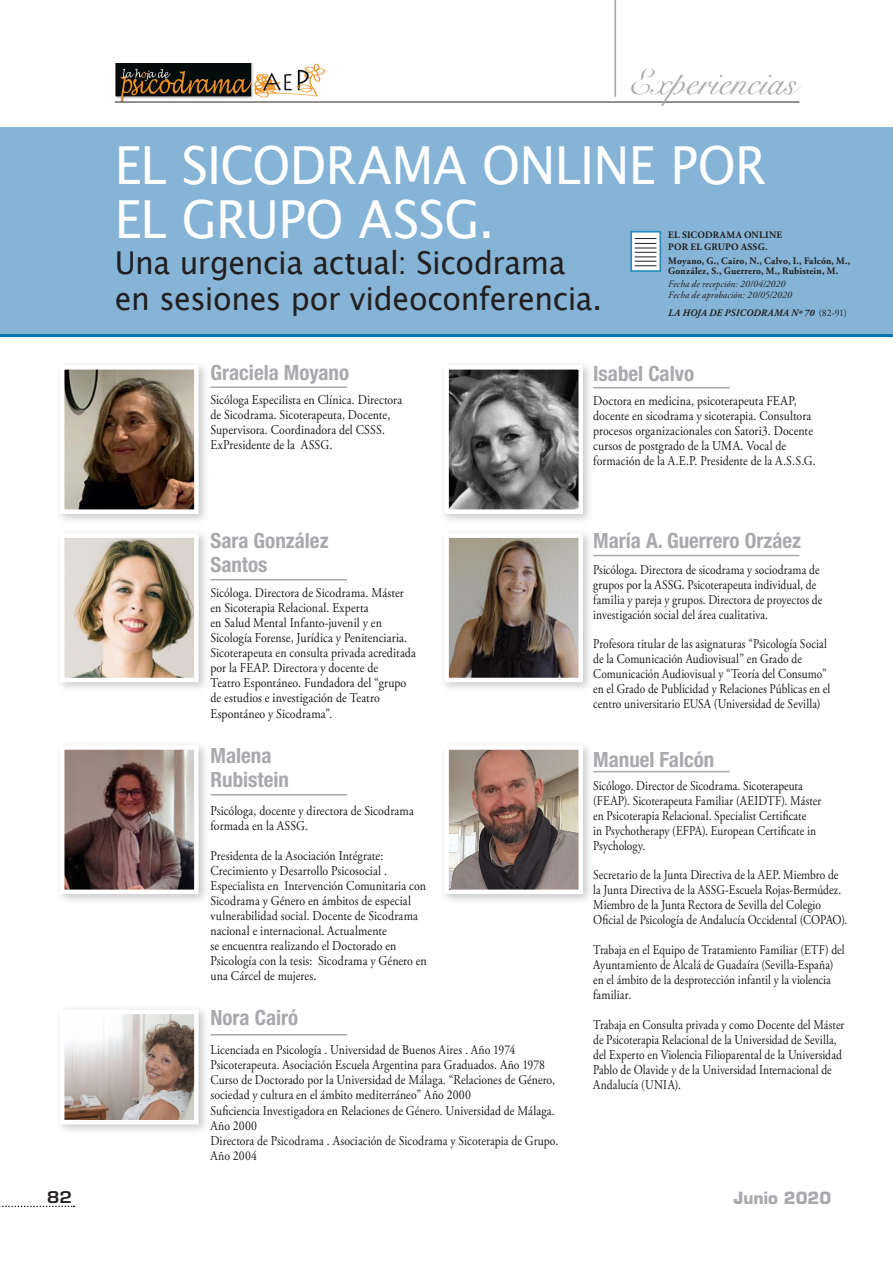
<style>
.page{position:relative;width:893px;height:1263px;background:#fff}
.page>*{position:absolute;margin:0;border:0;box-sizing:border-box;transform-origin:0 0}
.Título{font:52.5px/54px "Lucida Grande";letter-spacing:-.015em;color:#fff;scale:.93 1}
.t1{font:36px "Snell Roundhand";letter-spacing:.005em;color:#a8a9ad}
.Título-2{font:31.5px/36px "Lucida Grande";letter-spacing:-.015em;color:#231f20;scale:.96 1}
.Autor{font:700 condensed 21px/24px "Helvetica Neue LT Std";color:#a8a9ad}
.t2{font:700 16.5px "Eurostile LT Std";color:#a8a9ad}
.t3{font:600 15.75px "Eurostile LT Std";color:#231f20;scale:1.15 1}
.Biblio_general{font:13.5px/15px "Adobe Garamond Pro";letter-spacing:.005em;color:#1a171b;scale:.85 1}
.Biblio_general-2{font:13.5px/15px "Adobe Garamond Pro";letter-spacing:.005em;color:#1a171b;scale:.88 1}
.Biblio_general-3{font:13.5px/15px "Adobe Garamond Pro";letter-spacing:.005em;color:#1a171b;scale:.87 1}
.Negrita_cursiva{font:700 9.9px/12px "Adobe Garamond Pro";letter-spacing:.02em;color:#231f20}
.Negrita_cursiva-2{font:italic 9.9px "Adobe Garamond Pro";letter-spacing:.015em;color:#231f20}
.Negrita_cursiva-3{font:italic 700 9.9px "Adobe Garamond Pro";letter-spacing:.02em;color:#231f20}
.s1{font-weight:400;font-style:normal}
</style>
<div class="page">
<img style="left:115px;top:64px;width:212px;height:38px">
<hr style="left:115px;top:102px;width:684px;height:1px;background:#231f20">
<hr style="left:614px;top:0;width:2px;height:97px;background:#231f20">
<svg style="left:0;top:1205px;width:75px;height:2px"></svg>
<div style="left:0;top:128px;width:893px;height:208px;background:#85b4d6"></div>
<hr style="left:0;top:334px;width:893px;height:3px;background:#0073ab">
<div style="left:55px;top:360px;width:155px;height:165px;background:#231f20;opacity:.25"></div>
<img style="left:65px;top:370px;width:129px;height:139px">
<div style="left:60px;top:365px;width:139px;height:149px;border:4px solid #fff"></div>
<div style="left:439px;top:528px;width:155px;height:165px;background:#231f20;opacity:.25"></div>
<img style="left:449px;top:538px;width:129px;height:139px">
<div style="left:444px;top:533px;width:139px;height:149px;border:4px solid #fff"></div>
<div style="left:439px;top:740px;width:155px;height:165px;background:#231f20;opacity:.25"></div>
<img style="left:449px;top:750px;width:129px;height:139px">
<div style="left:444px;top:745px;width:139px;height:149px;border:4px solid #fff"></div>
<div style="left:55px;top:528px;width:155px;height:165px;background:#231f20;opacity:.25"></div>
<img style="left:65px;top:538px;width:129px;height:139px">
<div style="left:60px;top:533px;width:139px;height:149px;border:4px solid #fff"></div>
<div style="left:55px;top:1004px;width:155px;height:131px;background:#231f20;opacity:.25"></div>
<img style="left:65px;top:1015px;width:129px;height:104px">
<div style="left:60px;top:1010px;width:139px;height:114px;border:4px solid #fff"></div>
<div style="left:439px;top:360px;width:155px;height:165px;background:#231f20;opacity:.25"></div>
<img style="left:449px;top:370px;width:129px;height:139px">
<div style="left:444px;top:365px;width:139px;height:149px;border:4px solid #fff"></div>
<div style="left:55px;top:740px;width:155px;height:165px;background:#231f20;opacity:.25"></div>
<img style="left:65px;top:750px;width:129px;height:139px">
<div style="left:60px;top:745px;width:139px;height:149px;border:4px solid #fff"></div>
<hr style="left:210px;top:386px;width:137px;height:2px;background:#a8a9ad">
<hr style="left:593px;top:555px;width:206px;height:1px;background:#a8a9ad">
<hr style="left:593px;top:771px;width:137px;height:1px;background:#a8a9ad">
<hr style="left:210px;top:579px;width:137px;height:1px;background:#a8a9ad">
<hr style="left:210px;top:1034px;width:137px;height:1px;background:#a8a9ad">
<hr style="left:593px;top:387px;width:137px;height:1px;background:#a8a9ad">
<hr style="left:210px;top:794px;width:137px;height:1px;background:#a8a9ad">
<svg style="left:630px;top:231px;width:31px;height:41px"></svg>
<svg style="left:635px;top:238px;width:21px;height:28px"></svg>
<h2 class="t1" style="left:628px;top:54px;width:170px">Experiencias</h2>
<p class="Título" style="left:115px;top:139px;width:702px">EL SICODRAMA ONLINE POR<br>EL GRUPO ASSG.</p>
<p class="Título-2" style="left:115px;top:245px;width:509px">Una urgencia actual: Sicodrama en sesiones por videoconferencia.</p>
<p class="Negrita_cursiva" style="left:668px;top:229px;width:116px">EL SICODRAMA ONLINE<br>POR EL GRUPO ASSG.</p>
<p class="Negrita_cursiva" style="left:668px;top:256px;width:184px;line-height:9.9px">Moyano, G., Cairo, N., Calvo, I., Falcón, M.,<br>González, S., Guerrero, M., Rubistein, M.</p>
<p class="Negrita_cursiva-2" style="left:668px;top:278px;width:119px">Fecha de recepción: 20/04/2020</p>
<p class="Negrita_cursiva-2" style="left:668px;top:289px;width:125px">Fecha de aprobación: 20/05/2020</p>
<p class="Negrita_cursiva-3" style="left:668px;top:307px;width:180px">LA HOJA DE PSICODRAMA Nº 70 <span class="s1">(82-91)</span></p>
<p class="Autor" style="left:210px;top:360px;width:140px">Graciela Moyano</p>
<p class="Biblio_general-2" style="left:210px;top:393px;width:219px">Sicóloga Especilista en Clínica. Directora de Sicodrama. Sicoterapeuta, Docente, Supervisora. Coordinadora del CSSS.<br>ExPresidente de la ASSG.</p>
<p class="Autor" style="left:210px;top:529px;width:120px">Sara González<br>Santos</p>
<p class="Biblio_general-2" style="left:210px;top:585px;width:235px">Sicóloga. Directora de Sicodrama. Máster en Sicoterapia Relacional. Experta<br>en Salud Mental Infanto-juvenil y en Sicología Forense, Jurídica y Penitenciaria.<br>Sicoterapeuta en consulta privada acreditada por la FEAP. Directora y docente de<br>Teatro Espontáneo. Fundadora del “grupo de estudios e investigación de Teatro</p>
<p class="Biblio_general-2" style="left:210px;top:707px;width:140px">Espontáneo y Sicodrama”.</p>
<p class="Autor" style="left:210px;top:744px;width:80px">Malena<br>Rubistein</p>
<p class="Biblio_general-2" style="left:210px;top:803px;width:233px">Psicóloga, docente y directora de Sicodrama formada en la ASSG.</p>
<p class="Biblio_general-2" style="left:210px;top:848px;width:247px">Presidenta de la Asociación Intégrate:<br>Crecimiento y Desarrollo Psicosocial .<br>Especialista en Intervención Comunitaria con Sicodrama y Género en ámbitos de especial vulnerabilidad social. Docente de Sicodrama nacional e internacional. Actualmente<br>se encuentra realizando el Doctorado en Psicología con la tesis: Sicodrama y Género en una Cárcel de mujeres.</p>
<p class="Autor" style="left:210px;top:1005px;width:89px">Nora Cairó</p>
<p class="Biblio_general-3" style="left:210px;top:1043px;width:352px">Licenciada en Psicología . Universidad de Buenos Aires . Año 1974</p>
<p class="Biblio_general-3" style="left:210px;top:1058px;width:386px">Psicoterapeuta. Asociación Escuela Argentina para Graduados. Año 1978</p>
<p class="Biblio_general-3" style="left:210px;top:1073px;width:398px">Curso de Doctorado por la Universidad de Málaga. “Relaciones de Género, sociedad y cultura en el ámbito mediterráneo” Año 2000</p>
<p class="Biblio_general-3" style="left:210px;top:1103px;width:397px">Suficiencia Investigadora en Relaciones de Género. Universidad de Málaga.<br>Año 2000</p>
<p class="Biblio_general-3" style="left:210px;top:1133px;width:401px">Directora de Psicodrama . Asociación de Sicodrama y Sicoterapia de Grupo.<br>Año 2004</p>
<p class="Autor" style="left:593px;top:361px;width:102px">Isabel Calvo</p>
<p class="Biblio_general-2" style="left:593px;top:394px;width:255px">Doctora en medicina, psicoterapeuta FEAP, docente en sicodrama y sicoterapia. Consultora procesos organizacionales con Satori3. Docente cursos de postgrado de la UMA. Vocal de formación de la A.E.P. Presidente de la A.S.S.G.</p>
<p class="Autor" style="left:593px;top:529px;width:209px">María A. Guerrero Orzáez</p>
<p class="Biblio_general" style="left:593px;top:562px;width:271px">Psicóloga. Directora de sicodrama y sociodrama de grupos por la ASSG. Psicoterapeuta individual, de familia y pareja y grupos. Directora de proyectos de investigación social del área cualitativa.</p>
<p class="Biblio_general" style="left:593px;top:637px;width:280px">Profesora titular de las asignaturas “Psicología Social de la Comunicación Audiovisual” en Grado de Comunicación Audiovisual y “Teoría del Consumo” en el Grado de Publicidad y Relaciones Públicas en el centro universitario EUSA (Universidad de Sevilla)</p>
<p class="Autor" style="left:593px;top:747px;width:123px">Manuel Falcón</p>
<p class="Biblio_general" style="left:593px;top:778px;width:270px">Sicólogo. Director de Sicodrama. Sicoterapeuta (FEAP). Sicoterapeuta Familiar (AEIDTF). Máster en Psicoterapia Relacional. Specialist Certificate<br>in Psychotherapy (EFPA). European Certificate in Psychology.</p>
<p class="Biblio_general" style="left:593px;top:868px;width:301px">Secretario de la Junta Directiva de la AEP. Miembro de la Junta Directiva de la ASSG-Escuela Rojas-Bermúdez.<br>Miembro de la Junta Rectora de Sevilla del Colegio Oficial de Psicología de Andalucía Occidental (COPAO).</p>
<p class="Biblio_general" style="left:593px;top:943px;width:297px">Trabaja en el Equipo de Tratamiento Familiar (ETF) del Ayuntamiento de Alcalá de Guadaíra (Sevilla-España) en el ámbito de la desprotección infantil y la violencia familiar.</p>
<p class="Biblio_general" style="left:593px;top:1018px;width:297px">Trabaja en Consulta privada y como Docente del Máster de Psicoterapia Relacional de la Universidad de Sevilla, del Experto en Violencia Filioparental de la Universidad Pablo de Olavide y de la Universidad Internacional de Andalucía (UNIA).</p>
<p class="t3" style="left:47px;top:1187px;width:24px">82</p>
<p class="t2" style="left:733px;top:1188px;width:99px">Junio 2020</p>
</div>
